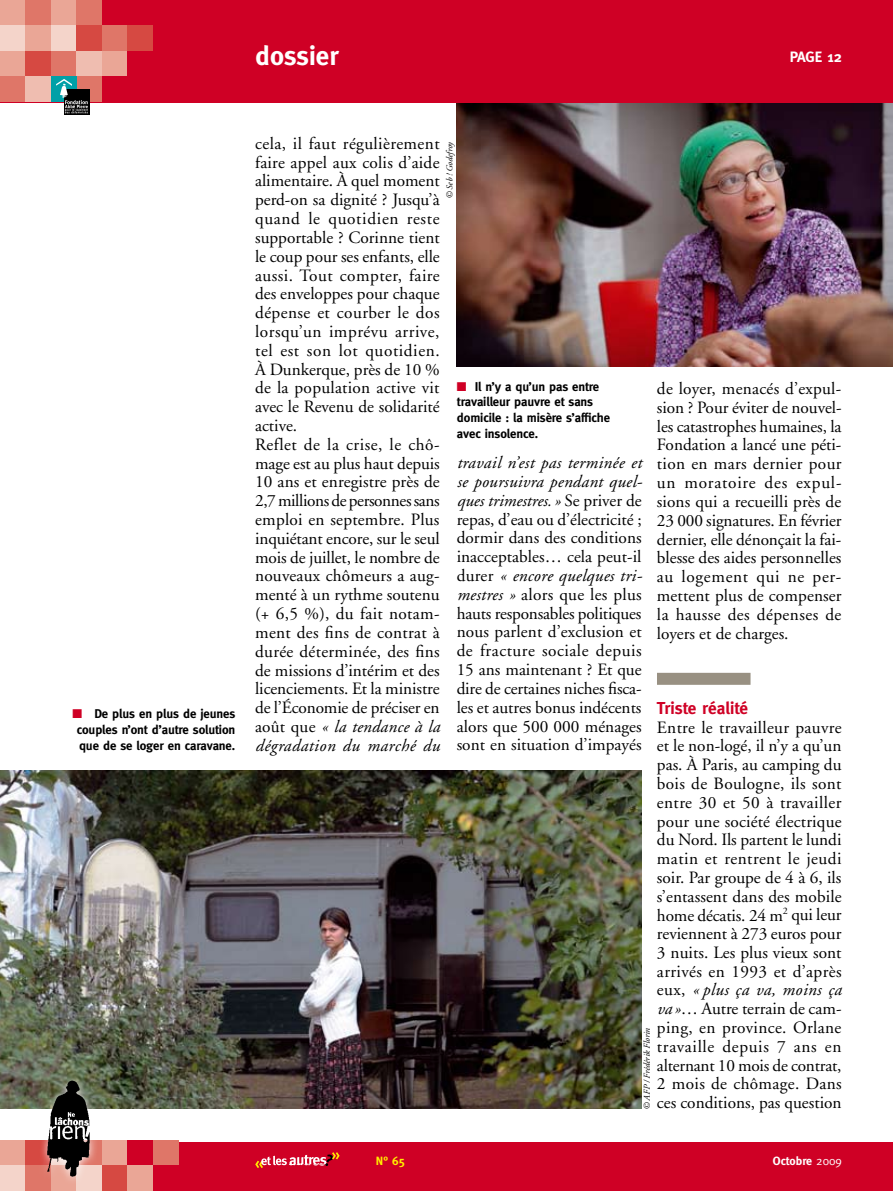
<style>
.page{position:relative;width:893px;height:1191px;background:#fff}
.page>*{position:absolute;margin:0;border:0;box-sizing:border-box;transform-origin:0 0}
.t1{font:700 27px "Meta";color:#fff}
.t2{font:17.25px/18.8px "Adobe Garamond";color:#000;text-align:justify}
.t3{font:700 17.25px "Meta";color:#cf0025}
.t4{font:700 15px "Meta";letter-spacing:-.01em;color:#fff}
.t5{font:700 12.75px/15.8px "Meta";letter-spacing:-.01em;color:#000}
.t6{font:700 12px "Meta";color:#fff}
.t7{font:700 12px "Meta";color:#ffed00}
.t8{font:italic 9px "Adobe Garamond";color:#000}
.s1{color:#cf0025}
.s2{font-style:italic}
.s3{font-weight:400}
</style>
<div class="page">
<img style="left:457px;top:102px;width:436px;height:265px">
<img style="left:0;top:771px;width:641px;height:337px">
<div style="left:0;top:1142px;width:893px;height:49px;background:#cf0025"></div>
<div style="left:0;top:1140px;width:26px;height:25px;background:#eaa696"></div>
<div style="left:26px;top:1140px;width:25px;height:25px;background:#d64942"></div>
<div style="left:77px;top:1140px;width:25px;height:25px;background:#df7668"></div>
<div style="left:102px;top:1140px;width:26px;height:25px;background:#eaa696"></div>
<div style="left:128px;top:1140px;width:25px;height:25px;background:#cf0025"></div>
<div style="left:0;top:1165px;width:26px;height:26px;background:#f4d4ca"></div>
<div style="left:26px;top:1165px;width:25px;height:26px;background:#df7668"></div>
<div style="left:51px;top:1165px;width:26px;height:26px;background:#eaa696"></div>
<div style="left:77px;top:1165px;width:25px;height:26px;background:#f4d4ca"></div>
<div style="left:102px;top:1165px;width:26px;height:26px;background:#d64942"></div>
<div style="left:128px;top:1165px;width:25px;height:26px;background:#eaa696"></div>
<div style="left:153px;top:1140px;width:26px;height:25px;background:#df7668"></div>
<div style="left:0;top:0;width:893px;height:102px;background:#cf0025"></div>
<div style="left:0;top:0;width:26px;height:26px;background:#eaa696"></div>
<div style="left:26px;top:0;width:25px;height:26px;background:#df7668"></div>
<div style="left:51px;top:0;width:26px;height:26px;background:#eaa696"></div>
<div style="left:77px;top:0;width:25px;height:26px;background:#df7668"></div>
<div style="left:0;top:26px;width:26px;height:25px;background:#f4d4ca"></div>
<div style="left:26px;top:26px;width:25px;height:25px;background:#eaa696"></div>
<div style="left:51px;top:26px;width:26px;height:25px;background:#f4d4ca"></div>
<div style="left:77px;top:26px;width:25px;height:25px;background:#d64942"></div>
<div style="left:102px;top:26px;width:26px;height:25px;background:#df7668"></div>
<div style="left:128px;top:26px;width:25px;height:25px;background:#d64942"></div>
<div style="left:0;top:51px;width:26px;height:26px;background:#eaa696"></div>
<div style="left:26px;top:51px;width:25px;height:26px;background:#d64942"></div>
<div style="left:51px;top:51px;width:26px;height:26px;background:#df7668"></div>
<div style="left:77px;top:51px;width:25px;height:26px;background:#efbdb0"></div>
<div style="left:102px;top:51px;width:26px;height:26px;background:#eaa696"></div>
<div style="left:0;top:77px;width:26px;height:25px;background:#df7668"></div>
<div style="left:26px;top:77px;width:25px;height:25px;background:#efbdb0"></div>
<div style="left:77px;top:77px;width:25px;height:25px;background:#df7668"></div>
<div style="left:51px;top:77px;width:26px;height:25px;background:#00a0a7"></div>
<svg style="left:64px;top:89px;width:25px;height:26px"></svg>
<svg style="left:56px;top:79px;width:32px;height:34px"></svg>
<svg style="left:255px;top:1152px;width:85px;height:16px"></svg>
<svg style="left:39px;top:1072px;width:59px;height:112px"></svg>
<img style="left:43px;top:1078px;width:48px;height:100px">
<div style="left:657px;top:673px;width:93px;height:12px;background:#989082"></div>
<h1 class="t1" style="left:255px;top:40px;width:85px">dossier</h1>
<p class="t4" style="left:790px;top:48px;width:54px">page 12</p>
<p class="t5" style="left:72px;top:705px;width:164px;text-align:center"><span class="s1">■</span> De plus en plus de jeunes couples n’ont d’autre solution que de se loger en caravane.</p>
<p class="t2" style="left:255px;top:134px;width:186px;text-align:left">cela, il faut régulièrement faire appel aux colis d’aide alimentaire. À quel moment perd-on sa dignité ? Jusqu’à quand le quotidien reste supportable ? Corinne tient le coup pour ses enfants, elle aussi. Tout compter, faire des enveloppes pour chaque dépense et courber le dos lorsqu’un imprévu arrive, tel est son lot quotidien.<br>À Dunkerque, près de 10 % de la population active vit avec le Revenu de solidarité active.<br>Reflet de la crise, le chô&shy;mage est au plus haut depuis<br>10 ans et enregistre près de<br>2,7 millions de personnes sans emploi en septembre. Plus inquiétant encore, sur le seul mois de juillet, le nombre de nouveaux chômeurs a aug&shy;menté à un rythme soutenu (+ 6,5 %), du fait notam&shy;ment des fins de contrat à durée déterminée, des fins de missions d’intérim et des licenciements. Et la ministre de l’Économie de préciser en août que <span class="s2">« la tendance à la dégradation du marché du</span></p>
<p class="t8" style="left:445px;top:199px;width:59px;rotate:-90deg">© Seb ! Godefroy</p>
<p class="t5" style="left:457px;top:378px;width:155px"><span class="s1">■</span> Il n’y a qu’un pas entre travailleur pauvre et sans domicile : la misère s’affiche avec insolence.</p>
<p class="t2" style="left:657px;top:379px;width:186px">de loyer, menacés d’expul&shy;sion ? Pour éviter de nouvel&shy;les catastrophes humaines, la Fondation a lancé une péti&shy;tion en mars dernier pour un moratoire des expul&shy;sions qui a recueilli près de 23 000 signatures. En février dernier, elle dénonçait la fai&shy;blesse des aides personnelles au logement qui ne per&shy;mettent plus de compenser la hausse des dépenses de loyers et de charges.</p>
<p class="t2" style="left:457px;top:454px;width:187px"><span class="s2">travail n’est pas terminée et se poursuivra pendant quel&shy;ques trimestres. »</span> Se priver de repas, d’eau ou d’électricité ; dormir dans des conditions inacceptables… cela peut-il durer <span class="s2">« encore quelques tri&shy;mestres »</span> alors que les plus hauts responsables politiques nous parlent d’exclusion et de fracture sociale depuis 15 ans maintenant ? Et que dire de certaines niches fisca&shy;les et autres bonus indécents alors que 500 000 ménages sont en situation d’impayés</p>
<p class="t3" style="left:657px;top:698px;width:93px">Triste réalité</p>
<p class="t2" style="left:657px;top:718px;width:186px">Entre le travailleur pauvre et le non-logé, il n’y a qu’un pas. À Paris, au camping du bois de Boulogne, ils sont entre 30 et 50 à travailler pour une société électrique du Nord. Ils partent le lundi matin et rentrent le jeudi soir. Par groupe de 4 à 6, ils s’entassent dans des mobile home décatis. 24 m<sup>2</sup> qui leur reviennent à 273 euros pour 3 nuits. Les plus vieux sont arrivés en 1993 et d’après eux, <span class="s2">« plus ça va, moins ça va »</span>… Autre terrain de cam&shy;ping, en province. Orlane travaille depuis 7 ans en alternant 10 mois de contrat, 2 mois de chômage. Dans ces conditions, pas question</p>
<p class="t8" style="left:642px;top:1110px;width:84px;rotate:-90deg">© AFP / Frédérik Florin</p>
<p class="t7" style="left:376px;top:1154px;width:31px">N° 65</p>
<p class="t6" style="left:773px;top:1154px;width:71px">Octobre <span class="s3">2009</span></p>
</div>
